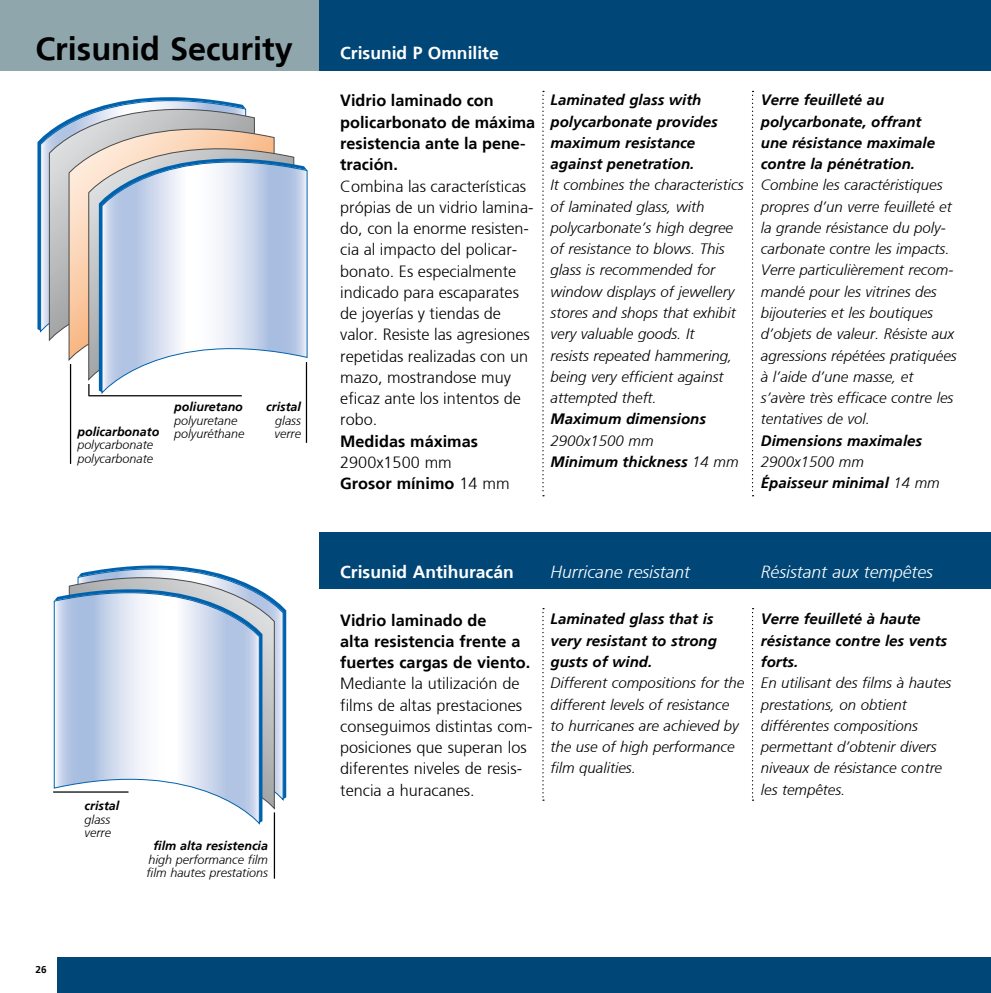
<style>
.page{position:relative;width:991px;height:993px;background:#fff}
.page>*{position:absolute;margin:0;border:0;box-sizing:border-box;transform-origin:0 0}
.t1{font:700 32.5px "Frutiger";color:#000}
.t2{font:italic 300 17.5px "Frutiger";color:#fff}
.t3{font:700 17.5px "Frutiger";color:#fff}
.t4{font:300 16.25px/21.2px "Frutiger";color:#000}
.t5{font:700 16.25px/21.2px "Frutiger";color:#000}
.t6{font:italic 300 15px/21.2px "Frutiger";color:#000}
.t7{font:italic 700 15px/21.2px "Frutiger";color:#000}
.t8{font:italic 300 12.5px/13.8px "Frutiger";color:#000}
.t9{font:italic 700 12.5px "Frutiger";color:#000}
.t10{font:700 10px "Frutiger";color:#000}
.s1{font-weight:700}
.s2{font-weight:300}
</style>
<div class="page">
<div style="left:57px;top:957px;width:934px;height:35px;background:#004677"></div>
<div style="left:0;top:0;width:319px;height:71px;background:#8fa6ad"></div>
<div style="left:319px;top:0;width:672px;height:71px;background:#004677"></div>
<svg style="left:542px;top:91px;width:2px;height:405px"></svg>
<svg style="left:752px;top:91px;width:1px;height:405px"></svg>
<svg style="left:542px;top:608px;width:2px;height:192px"></svg>
<svg style="left:752px;top:608px;width:1px;height:192px"></svg>
<div style="left:319px;top:531px;width:672px;height:57px;background:#004677"></div>
<svg style="left:40px;top:131px;width:9px;height:201px;background:#bcd0e6"></svg>
<svg style="left:294px;top:156px;width:14px;height:237px"></svg>
<hr style="left:306px;top:362px;width:1px;height:80px;background:#000">
<svg style="left:49px;top:97px;width:245px;height:299px"></svg>
<hr style="left:70px;top:364px;width:1px;height:99px;background:#000">
<hr style="left:89px;top:395px;width:153px;height:1px;background:#000">
<svg style="left:275px;top:600px;width:9px;height:200px;background:#b2cae4"></svg>
<svg style="left:124px;top:565px;width:151px;height:243px"></svg>
<svg style="left:53px;top:569px;width:207px;height:254px"></svg>
<hr style="left:53px;top:791px;width:75px;height:1px;background:#000">
<hr style="left:274px;top:812px;width:1px;height:66px;background:#000">
<h1 class="t1" style="left:35px;top:30px;width:259px">Crisunid Security</h1>
<p class="t9" style="left:174px;top:399px;width:70px">poliuretano</p>
<p class="t8" style="left:77px;top:414px;width:168px;line-height:11px;text-indent:97px">polyuretane <span class="s1">policarbonato</span> polyuréthane</p>
<p class="t8" style="left:77px;top:438px;width:77px">polycarbonate polycarbonate</p>
<p class="t9" style="left:266px;top:399px;width:36px">cristal</p>
<p class="t8" style="left:275px;top:413px;width:28px">glass verre</p>
<p class="t9" style="left:85px;top:797px;width:36px">cristal</p>
<p class="t8" style="left:85px;top:812px;width:28px">glass verre</p>
<p class="t10" style="left:35px;top:963px;width:13px">26</p>
<p class="t9" style="left:153px;top:837px;width:116px">film alta resistencia</p>
<p class="t8" style="left:146px;top:852px;width:123px">high performance film film hautes prestations</p>
<p class="t3" style="left:340px;top:42px;width:160px">Crisunid P Omnilite</p>
<p class="t5" style="left:340px;top:90px;width:197px">Vidrio laminado con policarbonato de máxima resistencia ante la pene&shy;tración.</p>
<p class="t4" style="left:340px;top:175px;width:195px">Combina las características própias de un vidrio lamina&shy;do, con la enorme resisten&shy;cia al impacto del policar&shy;bonato. Es especialmente indicado para escaparates de joyerías y tiendas de valor. Resiste las agresiones repetidas realizadas con un mazo, mostrandose muy eficaz ante los intentos de robo.</p>
<p class="t5" style="left:340px;top:430px;width:139px">Medidas máximas</p>
<p class="t4" style="left:340px;top:451px;width:171px">2900x1500 mm<br><span class="s1">Grosor mínimo</span> 14 mm</p>
<p class="t7" style="left:550px;top:89px;width:169px">Laminated glass with polycarbonate provides maximum resistance against penetration.</p>
<p class="t6" style="left:550px;top:174px;width:194px">It combines the characteristics of laminated glass, with polycarbonate’s high degree of resistance to blows. This glass is recommended for window displays of jewellery stores and shops that exhibit very valuable goods. It<br>resists repeated hammering, being very efficient against attempted theft.</p>
<p class="t7" style="left:550px;top:408px;width:157px">Maximum dimensions</p>
<p class="t7" style="left:550px;top:429px;width:189px"><span class="s2">2900x1500 mm<br></span>Minimum thickness <span class="s2">14 mm</span></p>
<p class="t7" style="left:761px;top:89px;width:176px">Verre feuilleté au polycarbonate, offrant une résistance maximale contre la pénétration.</p>
<p class="t6" style="left:761px;top:174px;width:197px">Combine les caractéristiques propres d’un verre feuilleté et la grande résistance du poly&shy;carbonate contre les impacts.<br>Verre particulièrement recom&shy;mandé pour les vitrines des bijouteries et les boutiques d’objets de valeur. Résiste aux agressions répétées pratiquées à l’aide d’une masse, et s’avère très efficace contre les tentatives de vol.</p>
<p class="t7" style="left:761px;top:429px;width:163px">Dimensions maximales</p>
<p class="t7" style="left:761px;top:451px;width:180px"><span class="s2">2900x1500 mm<br></span>Épaisseur minimal <span class="s2">14 mm</span></p>
<p class="t3" style="left:340px;top:561px;width:175px">Crisunid Antihuracán</p>
<p class="t2" style="left:550px;top:561px;width:141px">Hurricane resistant</p>
<p class="t2" style="left:761px;top:561px;width:174px">Résistant aux tempêtes</p>
<p class="t5" style="left:340px;top:609px;width:192px">Vidrio laminado de<br>alta resistencia frente a fuertes cargas de viento.</p>
<p class="t4" style="left:340px;top:672px;width:194px">Mediante la utilización de films de altas prestaciones conseguimos distintas com&shy;posiciones que superan los diferentes niveles de resis&shy;tencia a huracanes.</p>
<p class="t7" style="left:550px;top:608px;width:168px">Laminated glass that is very resistant to strong gusts of wind.</p>
<p class="t6" style="left:550px;top:672px;width:195px">Different compositions for the different levels of resistance to hurricanes are achieved by the use of high performance film qualities.</p>
<p class="t7" style="left:761px;top:608px;width:188px">Verre feuilleté à haute résistance contre les vents forts.</p>
<p class="t6" style="left:761px;top:672px;width:192px">En utilisant des films à hautes prestations, on obtient différentes compositions permettant d’obtenir divers niveaux de résistance contre les tempêtes.</p>
</div>
